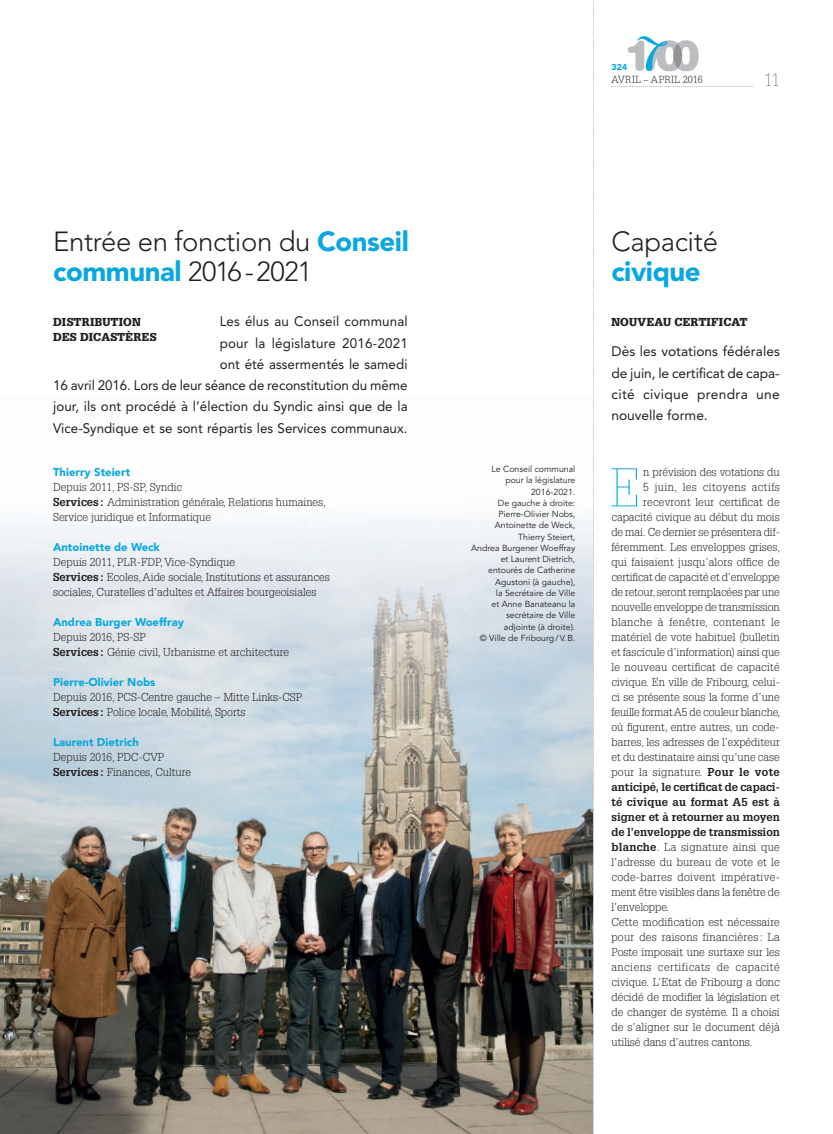
<style>
.page{position:relative;width:833px;height:1134px;background:#fff}
.page>*{position:absolute;margin:0;border:0;box-sizing:border-box;transform-origin:0 0}
.t1{font:100 53.12px "Glypha LT Std";color:#08a7e0}
.t2{font:300 27.5px/30px "Avenir LT Std";letter-spacing:-.015em;color:#231f20}
.t3{font:900 27.5px "Avenir LT Std";letter-spacing:-.015em;color:#08a7e0}
.t4{font:100 17.5px "Glypha LT Std";color:#231f20}
.t5{font:13.75px/21.2px "Avenir LT Std";letter-spacing:.005em;color:#231f20;text-align:right}
.t6{font:300 11.25px/15px "Glypha LT Std";color:#231f20}
.t7{font:700 11.25px "Glypha LT Std";color:#231f20}
.t8{font:900 11.25px "Avenir LT Std";color:#08a7e0}
.t9{font:300 11.25px "Glypha LT Std";letter-spacing:.02em;color:#231f20}
.t10{font:300 11.25px "Glypha LT Std";letter-spacing:.025em;color:#231f20}
.t11{font:300 11.25px "Glypha LT Std";letter-spacing:.035em;color:#231f20}
.t12{font:900 11.25px/15px "Glypha LT Std";letter-spacing:.02em;color:#231f20}
.t13{font:300 11.25px "Glypha LT Std";letter-spacing:.03em;color:#231f20}
.t14{font:300 11.25px "Glypha LT Std";letter-spacing:.04em;color:#231f20}
.t15{font:300 10px "Glypha LT Std";letter-spacing:.045em;color:#231f20}
.t16{font:8.75px/11.2px "Avenir LT Std";color:#231f20;text-align:right}
.t17{font:900 8.75px "Avenir LT Std";color:#08a7e0}
.s1{font-weight:900;color:#08a7e0}
.s2{font-weight:700}
</style>
<div class="page">
<svg style="left:611px;top:86px;width:142px;height:1px"></svg>
<svg style="left:628px;top:36px;width:70px;height:35px"></svg>
<img style="left:340px;top:503px;width:253px;height:240px">
<img style="left:0;top:646px;width:343px;height:266px">
<img style="left:331px;top:743px;width:262px;height:355px">
<img style="left:0;top:912px;width:336px;height:222px">
<img style="left:330px;top:1098px;width:263px;height:36px">
<svg style="left:593px;top:0;width:1px;height:1134px"></svg>
<h2 class="t2" style="left:53px;top:227px;width:357px">Entrée en fonction du <span class="s1">Conseil communal</span> 2016 - 2021</h2>
<p class="t17" style="left:611px;top:62px;width:17px">324</p>
<p class="t15" style="left:611px;top:74px;width:93px">AVRIL – APRIL 2016</p>
<h3 class="t4" style="left:764px;top:70px;width:17px">11</h3>
<h2 class="t2" style="left:611px;top:227px;width:108px">Capacité</h2>
<h2 class="t3" style="left:611px;top:255px;width:91px">civique</h2>
<p class="t5" style="left:53px;top:311px;width:356px">Les élus au Conseil communal<br>pour la législature 2016-2021<br>ont été assermentés le samedi<br>16 avril 2016. Lors de leur séance de reconstitution du même jour, ils ont procédé à l’élection du Syndic ainsi que de la Vice-Syndique et se sont répartis les Services communaux.</p>
<p class="t12" style="left:53px;top:315px;width:105px">DISTRIBUTION<br>DES DICASTÈRES</p>
<p class="t12" style="left:611px;top:315px;width:137px">NOUVEAU CERTIFICAT</p>
<p class="t5" style="left:611px;top:341px;width:170px;text-align:justify">Dès les votations fédérales de juin, le certificat de capa&shy;cité civique prendra une nouvelle forme.</p>
<p class="t8" style="left:53px;top:466px;width:79px">Thierry Steiert</p>
<p class="t6" style="left:53px;top:480px;width:274px">Depuis 2011, PS-SP, Syndic<br><span class="s2">Services :</span> Administration générale, Relations humaines,<br>Service juridique et Informatique</p>
<p class="t8" style="left:53px;top:541px;width:108px">Antoinette de Weck</p>
<p class="t6" style="left:53px;top:555px;width:278px">Depuis 2011, PLR-FDP, Vice-Syndique<br><span class="s2">Services :</span> Ecoles, Aide sociale, Institutions et assurances sociales, Curatelles d’adultes et Affaires bourgeoisiales</p>
<p class="t8" style="left:53px;top:616px;width:132px">Andrea Burger Woeffray</p>
<p class="t6" style="left:53px;top:630px;width:237px">Depuis 2016, PS-SP<br><span class="s2">Services :</span> Génie civil, Urbanisme et architecture</p>
<p class="t8" style="left:53px;top:676px;width:104px">Pierre-Olivier Nobs</p>
<p class="t6" style="left:53px;top:690px;width:250px">Depuis 2016, PCS-Centre gauche – Mitte Links-CSP<br><span class="s2">Services :</span> Police locale, Mobilité, Sports</p>
<p class="t8" style="left:53px;top:736px;width:87px">Laurent Dietrich</p>
<p class="t6" style="left:53px;top:750px;width:140px">Depuis 2016, PDC-CVP<br><span class="s2">Services :</span> Finances, Culture</p>
<p class="t16" style="left:471px;top:464px;width:106px">Le Conseil communal pour la législature<br>2016-2021.<br>De gauche à droite:<br>Pierre-Olivier Nobs,<br>Antoinette de Weck,<br>Thierry Steiert,<br>Andrea Burgener Woeffray et Laurent Dietrich, entourés de Catherine<br>Agustoni (à gauche),<br>la Secrétaire de Ville<br>et Anne Banateanu la secrétaire de Ville<br>adjointe (à droite).<br>© Ville de Fribourg / V. B.</p>
<h1 class="t1" style="left:610px;top:457px;width:31px">E</h1>
<p class="t6" style="left:643px;top:465px;width:138px">n prévision des votations du</p>
<p class="t11" style="left:643px;top:481px;width:138px">5 juin, les citoyens actifs</p>
<p class="t9" style="left:643px;top:496px;width:138px">recevront leur certificat de</p>
<p class="t6" style="left:611px;top:510px;width:170px">capacité civique au début du mois</p>
<p class="t6" style="left:611px;top:525px;width:170px">de mai. Ce dernier se présentera dif-</p>
<p class="t6" style="left:611px;top:540px;width:170px">féremment. Les enveloppes grises,</p>
<p class="t6" style="left:611px;top:555px;width:170px">qui faisaient jusqu’alors office de</p>
<p class="t6" style="left:611px;top:570px;width:170px">certificat de capacité et d’enveloppe</p>
<p class="t6" style="left:611px;top:585px;width:170px">de retour, seront remplacées par une</p>
<p class="t6" style="left:611px;top:600px;width:170px">nouvelle enveloppe de transmission</p>
<p class="t11" style="left:611px;top:616px;width:170px">blanche à fenêtre, contenant le</p>
<p class="t6" style="left:611px;top:630px;width:170px">matériel de vote habituel (bulletin</p>
<p class="t6" style="left:611px;top:645px;width:170px">et fascicule d’information) ainsi que</p>
<p class="t9" style="left:611px;top:661px;width:170px">le nouveau certificat de capacité</p>
<p class="t6" style="left:611px;top:675px;width:170px">civique. En ville de Fribourg, celui-</p>
<p class="t6" style="left:611px;top:690px;width:170px">ci se présente sous la forme d’une</p>
<p class="t6" style="left:611px;top:705px;width:170px">feuille format A5 de couleur blanche,</p>
<p class="t6" style="left:611px;top:720px;width:170px">où figurent, entre autres, un code-</p>
<p class="t6" style="left:611px;top:735px;width:170px">barres, les adresses de l’expéditeur</p>
<p class="t6" style="left:611px;top:750px;width:170px">et du destinataire ainsi qu’une case</p>
<p class="t10" style="left:611px;top:766px;width:170px">pour la signature. <span class="s2">Pour le vote</span></p>
<p class="t7" style="left:611px;top:780px;width:170px">anticipé, le certificat de capaci-</p>
<p class="t7" style="left:611px;top:795px;width:170px">té civique au format A5 est à</p>
<p class="t7" style="left:611px;top:810px;width:170px">signer et à retourner au moyen</p>
<p class="t7" style="left:611px;top:825px;width:170px">de l’enveloppe de transmission</p>
<p class="t9" style="left:611px;top:841px;width:170px"><span class="s2">blanche</span>. La signature ainsi que</p>
<p class="t6" style="left:611px;top:855px;width:170px">l’adresse du bureau de vote et le</p>
<p class="t13" style="left:611px;top:871px;width:170px">code-barres doivent impérative-</p>
<p class="t6" style="left:611px;top:885px;width:170px">ment être visibles dans la fenêtre de</p>
<p class="t6" style="left:611px;top:900px;width:59px">l’enveloppe.</p>
<p class="t6" style="left:611px;top:915px;width:170px">Cette modification est nécessaire</p>
<p class="t10" style="left:611px;top:931px;width:170px">pour des raisons financières : La</p>
<p class="t6" style="left:611px;top:945px;width:170px">Poste imposait une surtaxe sur les</p>
<p class="t14" style="left:611px;top:961px;width:170px">anciens certificats de capacité</p>
<p class="t6" style="left:611px;top:975px;width:170px">civique. L’Etat de Fribourg a donc</p>
<p class="t6" style="left:611px;top:990px;width:170px">décidé de modifier la législation et</p>
<p class="t6" style="left:611px;top:1005px;width:170px">de changer de système. Il a choisi</p>
<p class="t6" style="left:611px;top:1020px;width:170px">de s’aligner sur le document déjà</p>
<p class="t6" style="left:611px;top:1035px;width:143px">utilisé dans d’autres cantons.</p>
</div>
